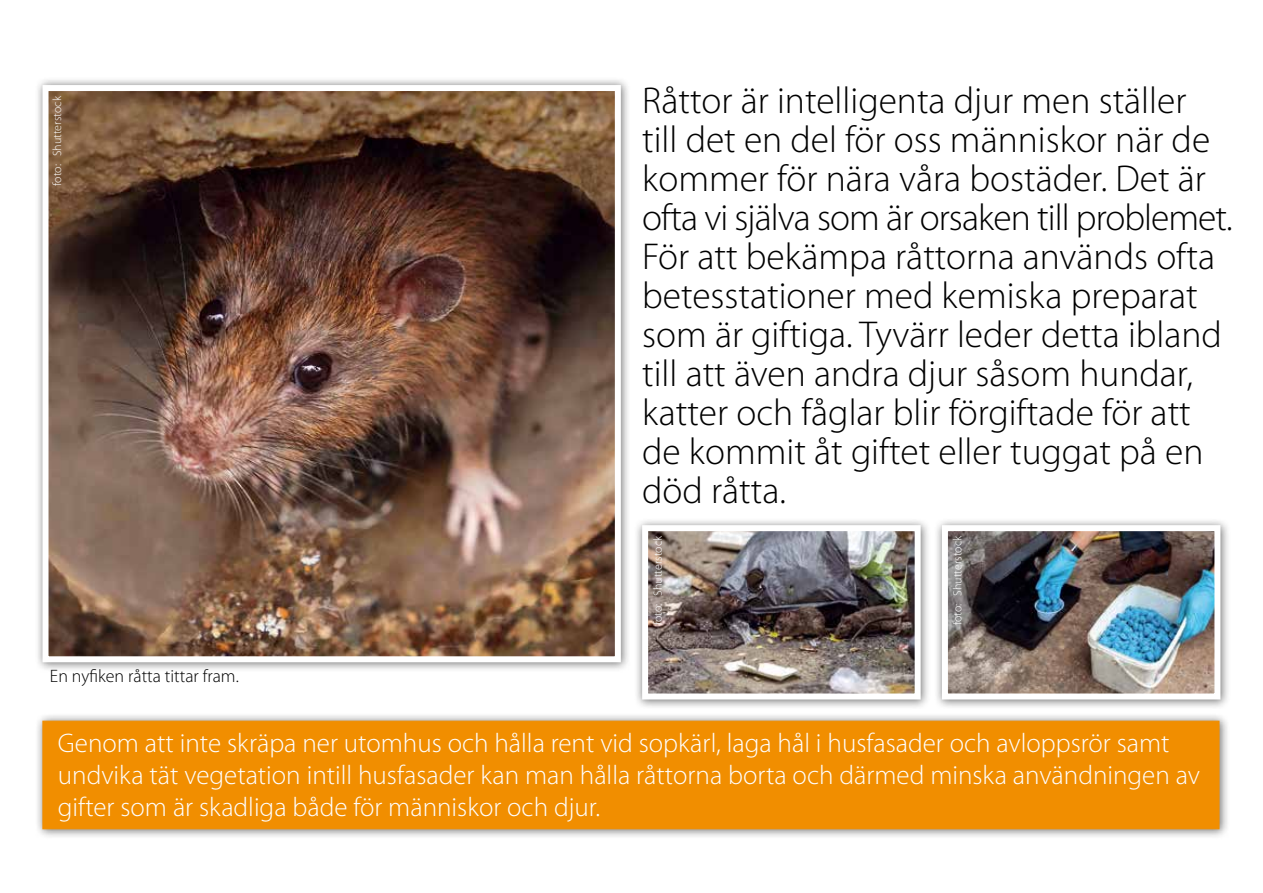
<style>
.page{position:relative;width:1263px;height:893px;background:#fff}
.page>*{position:absolute;margin:0;border:0;box-sizing:border-box;transform-origin:0 0}
.t1{font:300 37.5px/39px "Myriad Pro";color:#000}
.t2{font:300 27px/32.4px "Myriad Pro";color:#fff}
.t3{font:300 18px "Myriad Pro";color:#000}
.t4{font:300 12px "Myriad Pro";color:#fff}
</style>
<div class="page">
<div style="left:35px;top:77px;width:596px;height:595px;background:#000;opacity:.55"></div>
<img style="left:50px;top:92px;width:564px;height:563px">
<div style="left:43px;top:85px;width:578px;height:577px;border:6px solid #fff"></div>
<div style="left:35px;top:713px;width:1195px;height:126px;background:#000;opacity:.55"></div>
<div style="left:43px;top:721px;width:1176px;height:108px;background:#f18e00"></div>
<div style="left:634px;top:517px;width:297px;height:192px;background:#000;opacity:.55"></div>
<img style="left:649px;top:532px;width:265px;height:160px">
<div style="left:642px;top:525px;width:279px;height:174px;border:6px solid #fff"></div>
<div style="left:934px;top:517px;width:296px;height:192px;background:#000;opacity:.55"></div>
<img style="left:949px;top:532px;width:264px;height:160px">
<div style="left:942px;top:525px;width:278px;height:174px;border:6px solid #fff"></div>
<p class="t4" style="left:50px;top:186px;width:91px;rotate:-90deg">foto: Shutterstock</p>
<p class="t3" style="left:50px;top:665px;width:190px">En nyfiken råtta tittar fram.</p>
<p class="t1" style="left:642px;top:81px;width:592px">Råttor är intelligenta djur men ställer<br>till det en del för oss människor när de kommer för nära våra bostäder. Det är ofta vi själva som är orsaken till problemet.<br>För att bekämpa råttorna används ofta betesstationer med kemiska preparat som är giftiga. Tyvärr leder detta ibland till att även andra djur såsom hundar, katter och fåglar blir förgiftade för att de kommit åt giftet eller tuggat på en död råtta.</p>
<p class="t4" style="left:650px;top:625px;width:91px;rotate:-90deg">foto: Shutterstock</p>
<p class="t4" style="left:950px;top:625px;width:91px;rotate:-90deg">foto: Shutterstock</p>
<p class="t2" style="left:58px;top:726px;width:1144px">Genom att inte skräpa ner utomhus och hålla rent vid sopkärl, laga hål i husfasader och avloppsrör samt undvika tät vegetation intill husfasader kan man hålla råttorna borta och därmed minska användningen av gifter som är skadliga både för människor och djur.</p>
</div>
